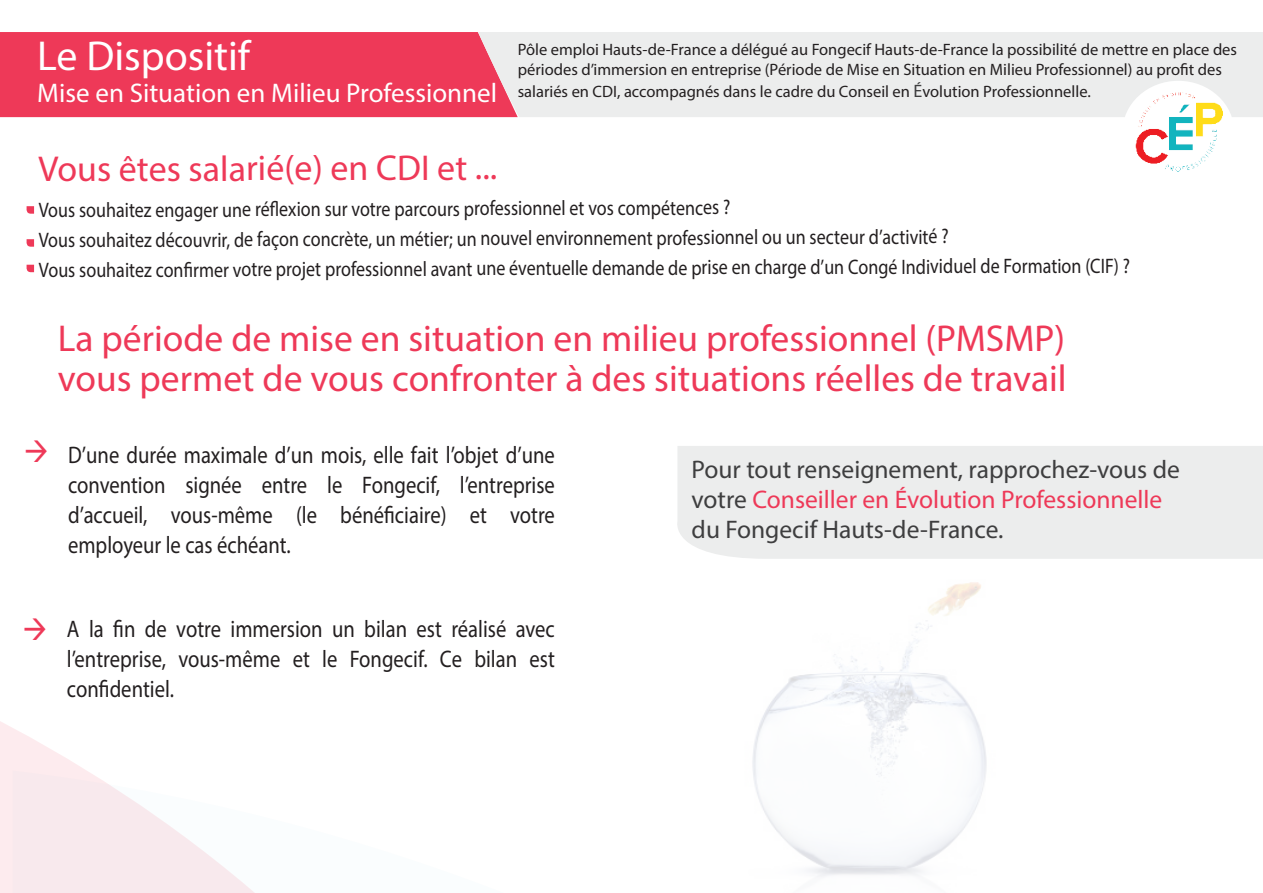
<style>
.page{position:relative;width:1263px;height:893px;background:#fff}
.page>*{position:absolute;margin:0;border:0;box-sizing:border-box;transform-origin:0 0}
.t1{font:42px "Myriad Pro";color:#fff}
.t2{font:37.5px "Myriad Pro";color:#ee3958}
.t3{font:36px "Myriad Pro";letter-spacing:-.005em;color:#ee3958}
.t4{font:27px "Myriad Pro";color:#fff}
.t5{font:25.5px/30px "Myriad Pro";color:#3e3e3f}
.t6{font:24px/30px "Myriad Pro";color:#231f20;text-align:justify;scale:.86 1}
.t7{font:21px "Myriad Pro";letter-spacing:-.005em;color:#231f20;scale:.86 1}
.t8{font:16.5px/19.8px "Myriad Pro";color:#231f20}
.s1{font-size:18px;color:#3e3e3f}
.s2{color:#ee3958}
</style>
<div class="page">
<div style="left:0;top:32px;width:478px;height:85px;background:#ee3958"></div>
<div style="left:478px;top:32px;width:785px;height:85px;background:#eceded"></div>
<img style="left:1122px;top:81px;width:112px;height:91px">
<img style="left:752px;top:582px;width:235px;height:213px">
<svg style="left:752px;top:770px;width:229px;height:107px"></svg>
<svg style="left:0;top:721px;width:255px;height:172px;fill:#faebee"></svg>
<div style="left:677px;top:446px;width:586px;height:113px;background:#eceded"></div>
<svg style="left:26px;top:206px;width:8px;height:8px"></svg>
<svg style="left:26px;top:239px;width:8px;height:8px"></svg>
<svg style="left:26px;top:265px;width:8px;height:7px"></svg>
<p class="t1" style="left:37px;top:30px;width:215px">Le Dispositif</p>
<p class="t4" style="left:37px;top:77px;width:461px">Mise en Situation en Milieu Professionnel</p>
<p class="t8" style="left:518px;top:40px;width:721px">Pôle emploi Hauts-de-France a délégué au Fongecif Hauts-de-France la possibilité de mettre en place des périodes d’immersion en entreprise (Période de Mise en Situation en Milieu Professionnel) au profit des</p>
<p class="t8" style="left:518px;top:81px;width:575px">salariés en CDI, accompagnés dans le cadre du Conseil en <span class="s1">É</span>volution Professionnelle.</p>
<p class="t3" style="left:39px;top:146px;width:460px">Vous êtes salarié(e) en CDI et ...</p>
<p class="t7" style="left:39px;top:196px;width:806px">Vous souhaitez engager une réflexion sur votre parcours professionnel et vos compétences ?</p>
<p class="t7" style="left:39px;top:225px;width:1060px">Vous souhaitez découvrir, de façon concrète, un métier; un nouvel environnement professionnel ou un secteur d’activité ?</p>
<p class="t7" style="left:39px;top:255px;width:1270px">Vous souhaitez confirmer votre projet professionnel avant une éventuelle demande de prise en charge d’un Congé Individuel de Formation (CIF) ?</p>
<p class="t2" style="left:58px;top:315px;width:1009px">La période de mise en situation en milieu professionnel (PMSMP)</p>
<p class="t2" style="left:58px;top:356px;width:1010px">vous permet de vous confronter à des situations réelles de travail</p>
<p class="t6" style="left:68px;top:439px;width:568px">D’une durée maximale d’un mois, elle fait l’objet d’une convention signée entre le Fongecif, l’entreprise d’accueil, vous-même (le bénéficiaire) et votre employeur le cas échéant.</p>
<p class="t6" style="left:67px;top:614px;width:569px">A la fin de votre immersion un bilan est réalisé avec l’entreprise, vous-même et le Fongecif. Ce bilan est confidentiel.</p>
<p class="t5" style="left:692px;top:454px;width:490px">Pour tout renseignement, rapprochez-vous de votre <span class="s2">Conseiller en Évolution Professionnelle</span></p>
<p class="t5" style="left:692px;top:514px;width:313px">du Fongecif Hauts-de-France.</p>
</div>
